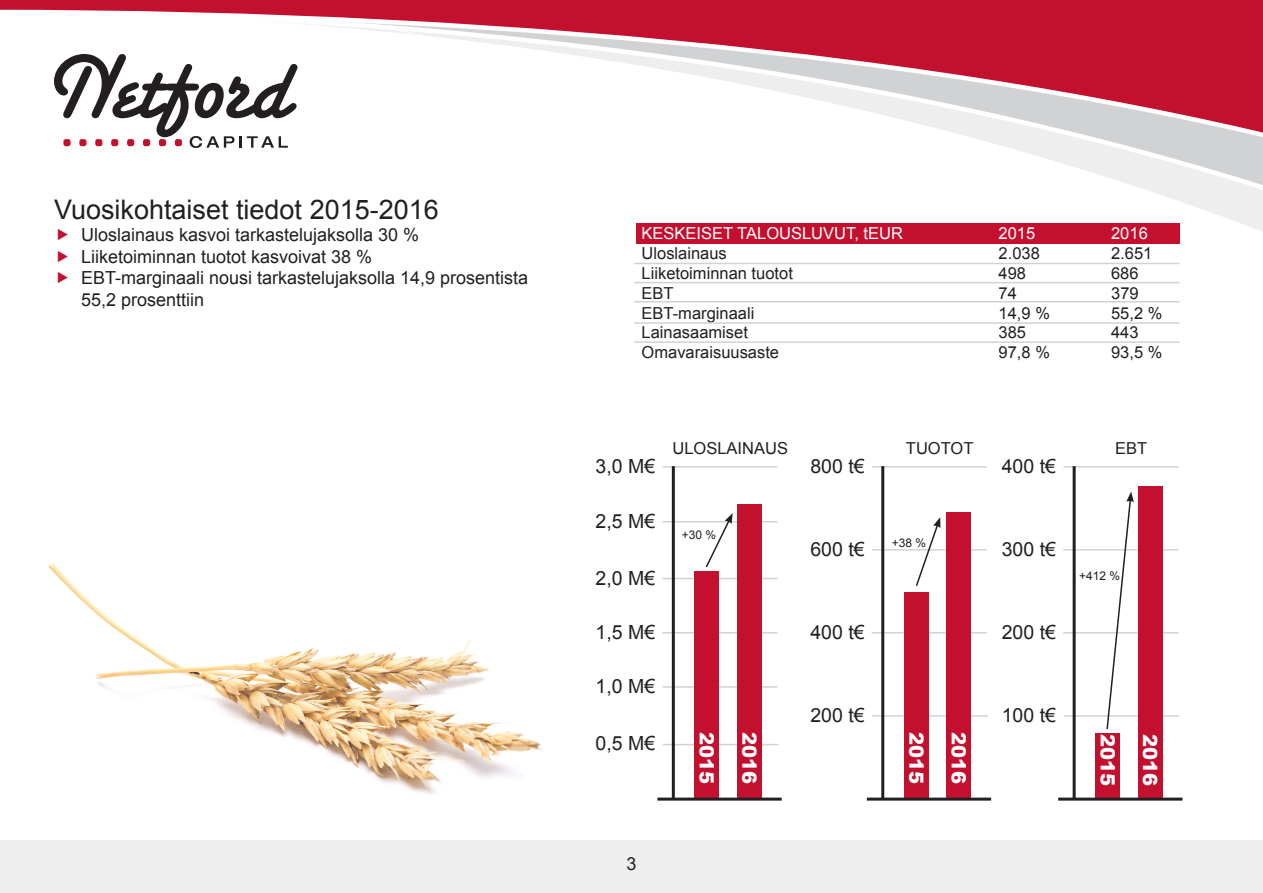
<style>
.page{position:relative;width:1263px;height:893px;background:#fff}
.page>*{position:absolute;margin:0;border:0;box-sizing:border-box;transform-origin:0 0}
.t1{font:27px "Arial";color:#231f20}
.t2{font:19.5px "Arial";color:#231f20}
.t3{font:900 19.5px "Arial";color:#fff}
.t4{font:18px/21.6px "Arial";color:#231f20}
.t5{font:16.5px "Arial";color:#231f20}
.t6{font:16.5px "Arial";color:#fff}
.t7{font:12px "Arial";color:#231f20}
</style>
<div class="page">
<svg style="left:0;top:0;width:1263px;height:343px"></svg>
<svg style="left:54px;top:54px;width:243px;height:94px"></svg>
<div style="left:0;top:840px;width:1263px;height:53px;background:#eeeeef"></div>
<img style="left:48px;top:563px;width:495px;height:231px">
<hr style="left:872px;top:715px;width:116px;height:2px;background:#d1d2d4">
<hr style="left:662px;top:578px;width:115px;height:1px;background:#d1d2d4">
<hr style="left:662px;top:686px;width:115px;height:2px;background:#d1d2d4">
<div style="left:636px;top:223px;width:544px;height:20px;background:#c3102f"></div>
<hr style="left:634px;top:263px;width:545px;height:1px;background:#d1d2d4">
<hr style="left:634px;top:282px;width:545px;height:1px;background:#d1d2d4">
<hr style="left:634px;top:301px;width:545px;height:1px;background:#d1d2d4">
<hr style="left:634px;top:322px;width:545px;height:2px;background:#d1d2d4">
<hr style="left:634px;top:341px;width:545px;height:2px;background:#d1d2d4">
<hr style="left:663px;top:466px;width:114px;height:2px;background:#d1d2d4">
<hr style="left:662px;top:521px;width:115px;height:1px;background:#d1d2d4">
<hr style="left:663px;top:744px;width:115px;height:1px;background:#d1d2d4">
<hr style="left:662px;top:632px;width:115px;height:1px;background:#d1d2d4">
<div style="left:695px;top:572px;width:24px;height:227px;background:#c3102f"></div>
<div style="left:737px;top:504px;width:24px;height:295px;background:#c3102f"></div>
<hr style="left:672px;top:466px;width:3px;height:333px;background:#231f20">
<hr style="left:657px;top:798px;width:125px;height:3px;background:#231f20">
<hr style="left:872px;top:549px;width:115px;height:2px;background:#d1d2d4">
<hr style="left:872px;top:632px;width:115px;height:1px;background:#d1d2d4">
<hr style="left:872px;top:466px;width:115px;height:2px;background:#d1d2d4">
<div style="left:904px;top:592px;width:24px;height:207px;background:#c3102f"></div>
<div style="left:946px;top:512px;width:25px;height:287px;background:#c3102f"></div>
<hr style="left:881px;top:466px;width:3px;height:333px;background:#231f20">
<hr style="left:867px;top:798px;width:124px;height:3px;background:#231f20">
<svg style="left:704px;top:513px;width:29px;height:55px"></svg>
<svg style="left:914px;top:517px;width:26px;height:69px"></svg>
<hr style="left:1064px;top:715px;width:115px;height:2px;background:#d1d2d4">
<hr style="left:1063px;top:549px;width:115px;height:2px;background:#d1d2d4">
<hr style="left:1063px;top:632px;width:115px;height:1px;background:#d1d2d4">
<hr style="left:1063px;top:466px;width:115px;height:2px;background:#d1d2d4">
<div style="left:1095px;top:733px;width:25px;height:66px;background:#c3102f"></div>
<div style="left:1138px;top:486px;width:24px;height:313px;background:#c3102f"></div>
<hr style="left:1073px;top:466px;width:3px;height:333px;background:#231f20">
<hr style="left:1058px;top:798px;width:124px;height:3px;background:#231f20">
<svg style="left:1105px;top:492px;width:29px;height:238px"></svg>
<svg style="left:58px;top:229px;width:10px;height:11px"></svg>
<svg style="left:58px;top:250px;width:10px;height:12px"></svg>
<svg style="left:58px;top:272px;width:10px;height:11px"></svg>
<p class="t1" style="left:54px;top:192px;width:386px">Vuosikohtaiset tiedot 2015-2016</p>
<p class="t4" style="left:81px;top:224px;width:340px">Uloslainaus kasvoi tarkastelujaksolla 30 %</p>
<p class="t4" style="left:81px;top:246px;width:293px">Liiketoiminnan tuotot kasvoivat 38 %</p>
<p class="t4" style="left:81px;top:267px;width:449px">EBT-marginaali nousi tarkastelujaksolla 14,9 prosentista<br>55,2 prosenttiin</p>
<p class="t6" style="left:642px;top:223px;width:263px">KESKEISET TALOUSLUVUT, tEUR</p>
<p class="t6" style="left:999px;top:223px;width:38px">2015</p>
<p class="t6" style="left:1111px;top:223px;width:38px">2016</p>
<p class="t5" style="left:642px;top:243px;width:87px">Uloslainaus</p>
<p class="t5" style="left:999px;top:243px;width:43px">2.038</p>
<p class="t5" style="left:1111px;top:243px;width:43px">2.651</p>
<p class="t5" style="left:642px;top:262px;width:153px">Liiketoiminnan tuotot</p>
<p class="t5" style="left:999px;top:262px;width:29px">498</p>
<p class="t5" style="left:1111px;top:262px;width:29px">686</p>
<p class="t5" style="left:642px;top:282px;width:34px">EBT</p>
<p class="t5" style="left:999px;top:282px;width:20px">74</p>
<p class="t5" style="left:1111px;top:282px;width:29px">379</p>
<p class="t5" style="left:642px;top:302px;width:114px">EBT-marginaali</p>
<p class="t5" style="left:999px;top:302px;width:53px">14,9 %</p>
<p class="t5" style="left:1111px;top:302px;width:53px">55,2 %</p>
<p class="t5" style="left:642px;top:322px;width:108px">Lainasaamiset</p>
<p class="t5" style="left:999px;top:322px;width:29px">385</p>
<p class="t5" style="left:1111px;top:322px;width:29px">443</p>
<p class="t5" style="left:642px;top:342px;width:139px">Omavaraisuusaste</p>
<p class="t5" style="left:999px;top:342px;width:53px">97,8 %</p>
<p class="t5" style="left:1111px;top:342px;width:53px">93,5 %</p>
<p class="t2" style="left:596px;top:453px;width:61px">3,0 M€</p>
<p class="t2" style="left:596px;top:509px;width:61px">2,5 M€</p>
<p class="t2" style="left:596px;top:565px;width:61px">2,0 M€</p>
<p class="t2" style="left:596px;top:619px;width:61px">1,5 M€</p>
<p class="t2" style="left:596px;top:673px;width:61px">1,0 M€</p>
<p class="t2" style="left:596px;top:731px;width:61px">0,5 M€</p>
<p class="t5" style="left:672px;top:437px;width:117px">ULOSLAINAUS</p>
<p class="t7" style="left:682px;top:526px;width:36px">+30 %</p>
<p class="t3" style="left:721px;top:732px;width:54px;rotate:90deg">2015</p>
<p class="t3" style="left:763px;top:732px;width:54px;rotate:90deg">2016</p>
<p class="t2" style="left:810px;top:453px;width:56px">800 €t</p>
<p class="t2" style="left:810px;top:536px;width:56px">600 €t</p>
<p class="t2" style="left:810px;top:619px;width:56px">400 €t</p>
<p class="t2" style="left:810px;top:702px;width:56px">200 €t</p>
<p class="t5" style="left:906px;top:437px;width:69px">TUOTOT</p>
<p class="t7" style="left:892px;top:535px;width:36px">+38 %</p>
<p class="t3" style="left:930px;top:732px;width:54px;rotate:90deg">2015</p>
<p class="t3" style="left:973px;top:732px;width:54px;rotate:90deg">2016</p>
<p class="t4" style="left:626px;top:853px;width:12px">3</p>
<p class="t2" style="left:1002px;top:453px;width:56px">400 €t</p>
<p class="t5" style="left:1115px;top:437px;width:34px">EBT</p>
<p class="t2" style="left:1002px;top:536px;width:56px">300 €t</p>
<p class="t2" style="left:1002px;top:619px;width:56px">200 €t</p>
<p class="t7" style="left:1079px;top:567px;width:43px">+412 %</p>
<p class="t2" style="left:1002px;top:702px;width:56px">100 €t</p>
<p class="t3" style="left:1122px;top:734px;width:54px;rotate:90deg">2015</p>
<p class="t3" style="left:1164px;top:734px;width:54px;rotate:90deg">2016</p>
</div>
